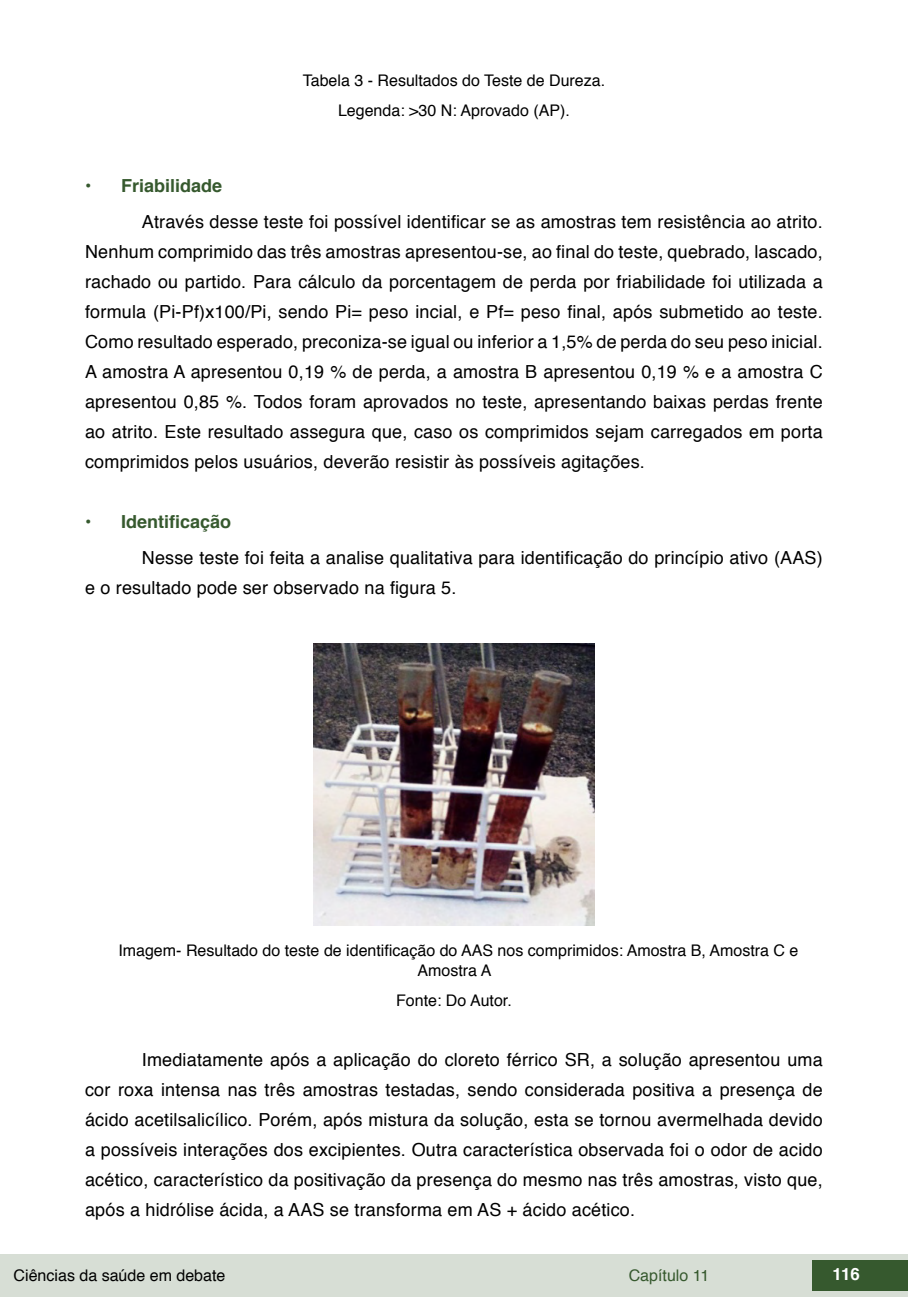
<style>
.page{position:relative;width:908px;height:1304px;background:#fff}
.page>*{position:absolute;margin:0;border:0;box-sizing:border-box;transform-origin:0 0}
.txt{font:18px/30px "Helvetica";letter-spacing:.01em;color:#000;text-align:justify}
.t1{font:700 18px "Helvetica";color:#36592e}
.t2{font:700 16.8px "Helvetica";color:#fff}
.imagens_graf_tab{font:16px/19.2px "Helvetica";color:#000;text-align:center}
.t3{font:16px "Helvetica";color:#36592e}
</style>
<div class="page">
<div style="left:0;top:1254px;width:906px;height:43px;background:#d7ded5"></div>
<div style="left:812px;top:1261px;width:95px;height:30px;background:#36592e"></div>
<img style="left:313px;top:644px;width:281px;height:282px">
<p class="imagens_graf_tab" style="left:302px;top:71px;width:304px">Tabela 3 - Resultados do Teste de Dureza.</p>
<p class="imagens_graf_tab" style="left:338px;top:102px;width:233px">Legenda: &gt;30 N: Aprovado (AP).</p>
<p class="t1" style="left:85px;top:171px;width:139px">• Friabilidade</p>
<p class="txt" style="left:85px;top:207px;width:738px;text-indent:57px">Através desse teste foi possível identificar se as amostras tem resistência ao atrito.<br>Nenhum comprimido das três amostras apresentou-se, ao final do teste, quebrado, lascado, rachado ou partido. Para cálculo da porcentagem de perda por friabilidade foi utilizada a formula (Pi-Pf)x100/Pi, sendo Pi= peso incial, e Pf= peso final, após submetido ao teste.<br>Como resultado esperado, preconiza-se igual ou inferior a 1,5% de perda do seu peso inicial.<br>A amostra A apresentou 0,19 % de perda, a amostra B apresentou 0,19 % e a amostra C apresentou 0,85 %. Todos foram aprovados no teste, apresentando baixas perdas frente ao atrito. Este resultado assegura que, caso os comprimidos sejam carregados em porta comprimidos pelos usuários, deverão resistir às possíveis agitações.</p>
<p class="t1" style="left:85px;top:507px;width:148px">• Identificação</p>
<p class="txt" style="left:85px;top:543px;width:738px;text-indent:57px">Nesse teste foi feita a analise qualitativa para identificação do princípio ativo (AAS) e o resultado pode ser observado na figura 5.</p>
<p class="imagens_graf_tab" style="left:118px;top:942px;width:681px">Imagem- Resultado do teste de identificação do AAS nos comprimidos: Amostra B, Amostra C e<br>Amostra A</p>
<p class="imagens_graf_tab" style="left:396px;top:991px;width:117px">Fonte: Do Autor.</p>
<p class="txt" style="left:85px;top:1045px;width:738px;text-indent:57px">Imediatamente após a aplicação do cloreto férrico SR, a solução apresentou uma cor roxa intensa nas três amostras testadas, sendo considerada positiva a presença de ácido acetilsalicílico. Porém, após mistura da solução, esta se tornou avermelhada devido a possíveis interações dos excipientes. Outra característica observada foi o odor de acido acético, característico da positivação da presença do mesmo nas três amostras, visto que, após a hidrólise ácida, a AAS se transforma em AS + ácido acético.</p>
<p class="imagens_graf_tab" style="left:14px;top:1266px;width:213px">Ciências da saúde em debate</p>
<p class="t3" style="left:628px;top:1263px;width:82px">Capítulo 11</p>
<p class="t2" style="left:832px;top:1261px;width:29px">116</p>
</div>
